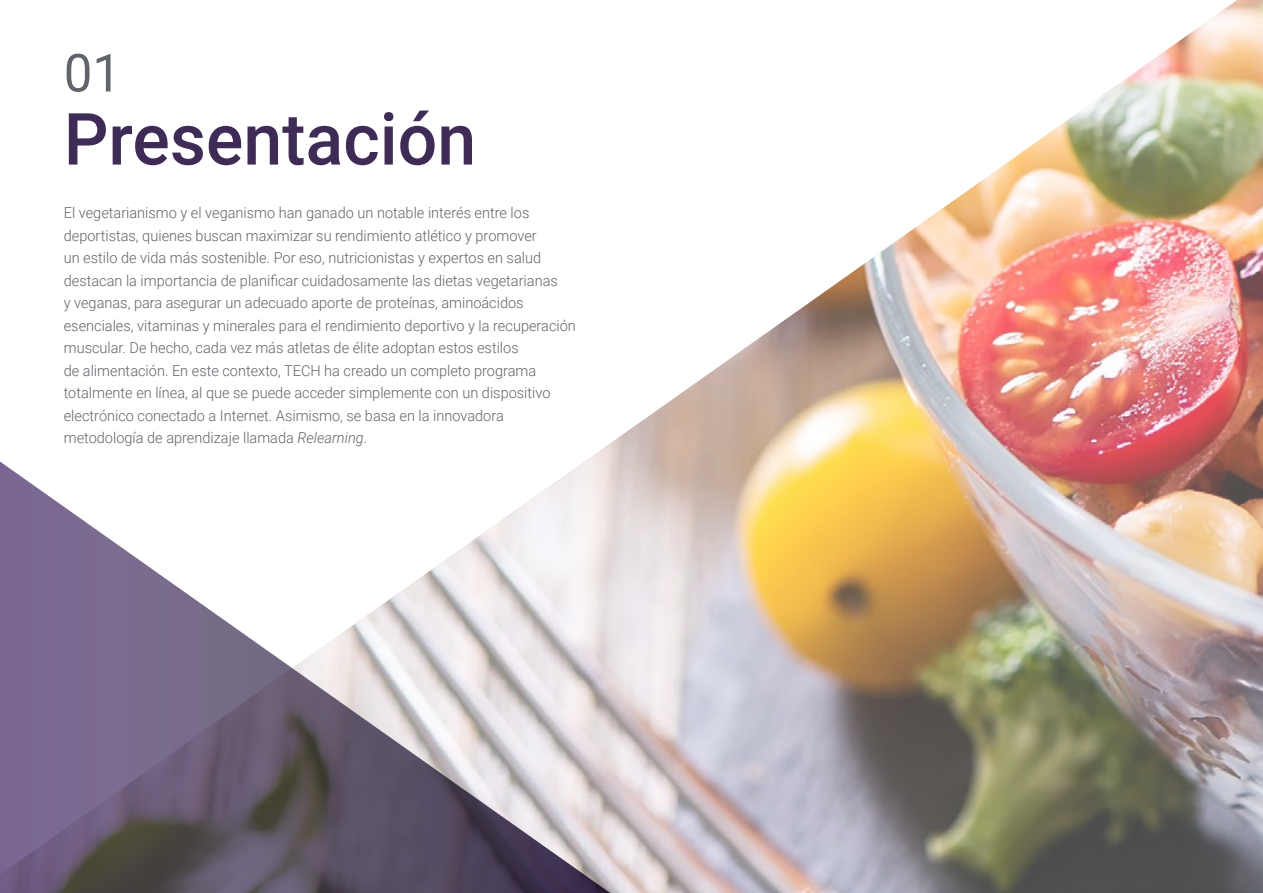
<style>
.page{position:relative;width:1263px;height:893px;background:#fff}
.page>*{position:absolute;margin:0;border:0;box-sizing:border-box;transform-origin:0 0}
.t1{font:500 72px "Roboto";color:#3e2b56}
.t2{font:52.5px "Roboto";color:#61646a}
.t3{font:300 15px/22.5px "Roboto";color:#61646a}
.s1{font-style:italic}
</style>
<div class="page">
<img style="left:607px;top:0;width:656px;height:893px">
<svg style="left:0;top:446px;width:640px;height:447px"></svg>
<h2 class="t2" style="left:64px;top:36px;width:59px">01</h2>
<h1 class="t1" style="left:64px;top:89px;width:414px">Presentación</h1>
<p class="t3" style="left:64px;top:201px;width:514px">El vegetarianismo y el veganismo han ganado un notable interés entre los deportistas, quienes buscan maximizar su rendimiento atlético y promover<br>un estilo de vida más sostenible. Por eso, nutricionistas y expertos en salud destacan la importancia de planificar cuidadosamente las dietas vegetarianas<br>y veganas, para asegurar un adecuado aporte de proteínas, aminoácidos esenciales, vitaminas y minerales para el rendimiento deportivo y la recuperación muscular. De hecho, cada vez más atletas de élite adoptan estos estilos<br>de alimentación. En este contexto, TECH ha creado un completo programa totalmente en línea, al que se puede acceder simplemente con un dispositivo electrónico conectado a Internet. Asimismo, se basa en la innovadora metodología de aprendizaje llamada <span class="s1">Relearning</span>.</p>
</div>
